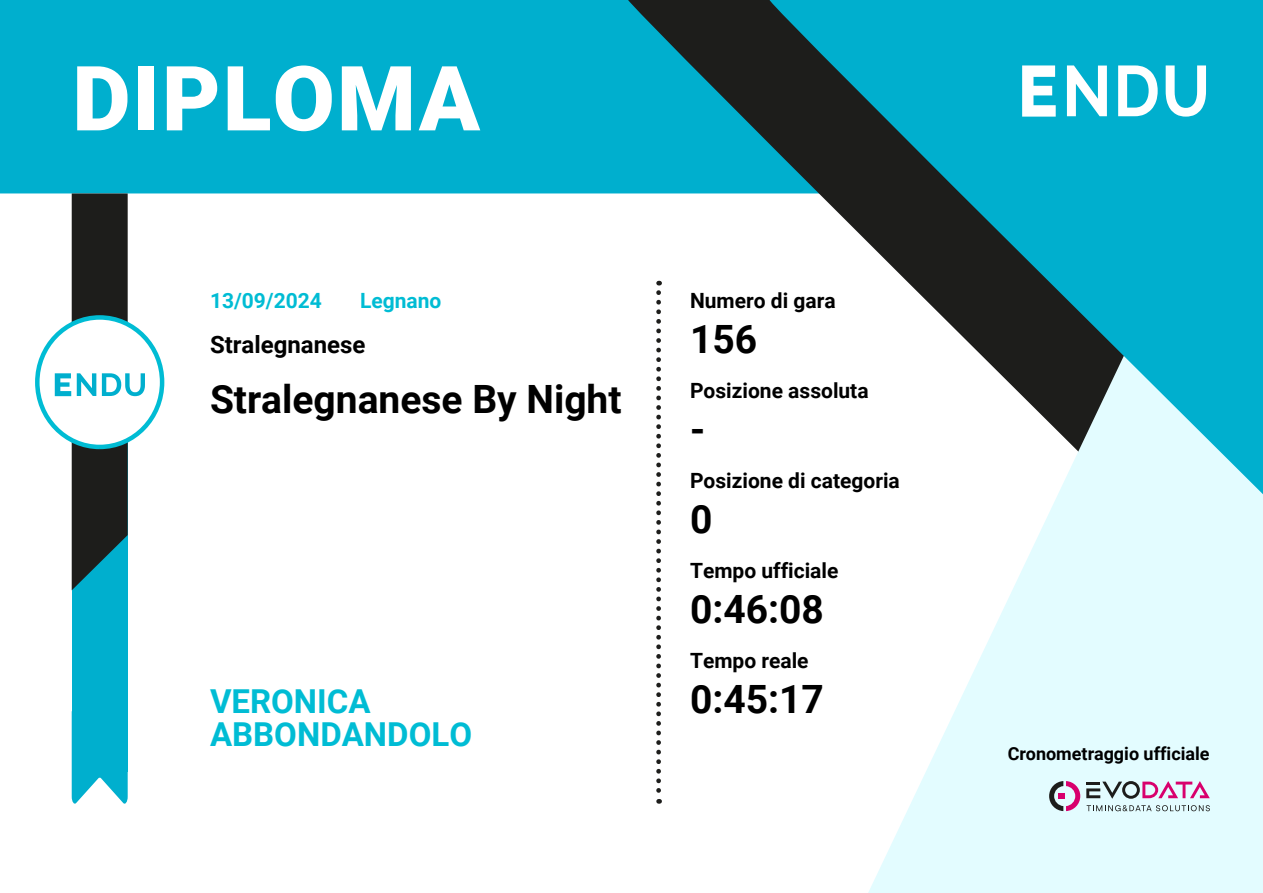
<style>
.page{position:relative;width:1263px;height:893px;background:#fff}
.page>*{position:absolute;margin:0;border:0;box-sizing:border-box;transform-origin:0 0}
.t1{font:900 90px "Roboto";letter-spacing:.025em;color:#fff}
.t2{font:700 39px "Roboto";color:#000}
.t3{font:700 33px/33px "Roboto";color:#00bcd4}
.t4{font:700 24px "Roboto";color:#000}
.t5{font:700 21px "Roboto";color:#000}
.t6{font:700 21px "Roboto";color:#00bcd4}
.t7{font:700 18px "Roboto";color:#000}
</style>
<div class="page">
<div style="left:0;top:0;width:619px;height:193px;background:#00afce"></div>
<svg style="left:619px;top:0;width:144px;height:293px"></svg>
<svg style="left:868px;top:600px;width:395px;height:293px;fill:#e3fcff"></svg>
<svg style="left:763px;top:0;width:500px;height:600px"></svg>
<svg style="left:656px;top:293px;width:5px;height:511px"></svg>
<div style="left:72px;top:388px;width:56px;height:384px;background:#00afce"></div>
<svg style="left:72px;top:772px;width:56px;height:32px"></svg>
<svg style="left:35px;top:315px;width:129px;height:134px"></svg>
<svg style="left:55px;top:193px;width:90px;height:397px"></svg>
<svg style="left:1022px;top:65px;width:184px;height:52px"></svg>
<svg style="left:1049px;top:781px;width:31px;height:30px"></svg>
<svg style="left:1086px;top:781px;width:124px;height:18px;background:#c0a4bb"></svg>
<svg style="left:1086px;top:805px;width:124px;height:6px"></svg>
<h1 class="t1" style="left:72px;top:47px;width:409px">DIPLOMA</h1>
<p class="t6" style="left:210px;top:292px;width:113px">13/09/2024</p>
<p class="t6" style="left:360px;top:292px;width:83px">Legnano</p>
<p class="t4" style="left:210px;top:335px;width:157px">Stralegnanese</p>
<h2 class="t2" style="left:210px;top:384px;width:413px">Stralegnanese By Night</h2>
<h3 class="t3" style="left:210px;top:688px;width:264px">VERONICA<br>ABBONDANDOLO</h3>
<p class="t5" style="left:690px;top:292px;width:147px">Numero di gara</p>
<h2 class="t2" style="left:690px;top:324px;width:69px">156</h2>
<p class="t5" style="left:690px;top:382px;width:180px">Posizione assoluta</p>
<h2 class="t2" style="left:690px;top:414px;width:17px">-</h2>
<p class="t5" style="left:690px;top:472px;width:211px">Posizione di categoria</p>
<h2 class="t2" style="left:690px;top:504px;width:24px">0</h2>
<p class="t5" style="left:690px;top:562px;width:150px">Tempo ufficiale</p>
<h2 class="t2" style="left:690px;top:594px;width:135px">0:46:08</h2>
<p class="t5" style="left:690px;top:652px;width:120px">Tempo reale</p>
<h2 class="t2" style="left:690px;top:684px;width:135px">0:45:17</h2>
<p class="t7" style="left:1008px;top:743px;width:203px">Cronometraggio ufficiale</p>
</div>
